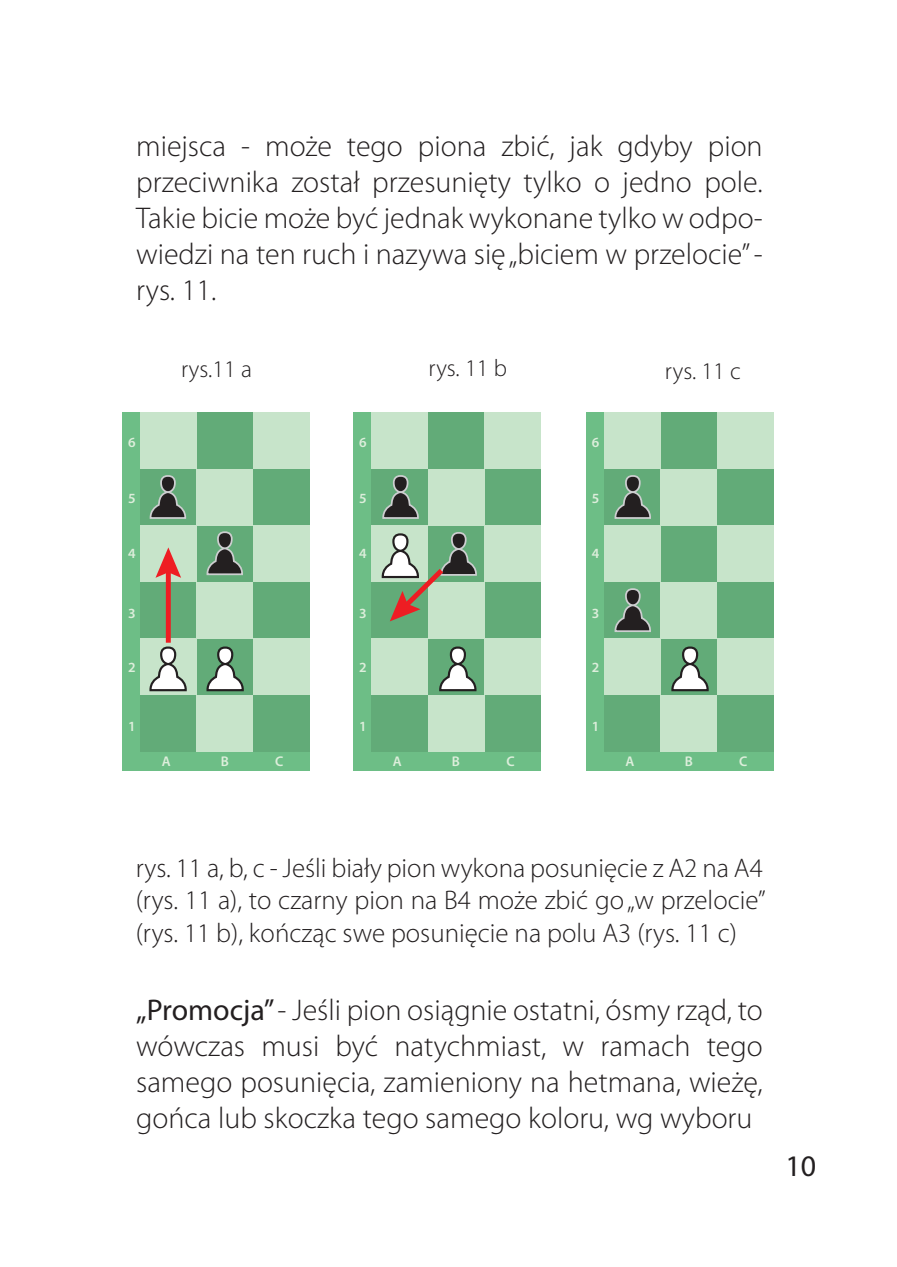
<style>
.page{position:relative;width:897px;height:1267px;background:#fff}
.page>*{position:absolute;margin:0;border:0;box-sizing:border-box;transform-origin:0 0}
.t1{font:300 30px/36px "Myriad Pro";color:#231f20;text-align:justify}
.t2{font:30px "Myriad Pro";color:#231f20}
.t3{font:300 27px/32.4px "Myriad Pro";color:#231f20;text-align:justify}
.t4{font:300 24px "Myriad Pro";color:#231f20}
.t5{font:600 14.1px "Myriad Pro";color:#ddeedb}
.s1{font-weight:400}
</style>
<div class="page">
<div style="left:122px;top:412px;width:188px;height:359px;background:#6dbe86"></div>
<div style="left:140px;top:695px;width:57px;height:56px;background:#62ab78"></div>
<div style="left:140px;top:582px;width:57px;height:56px;background:#62ab78"></div>
<div style="left:140px;top:469px;width:57px;height:56px;background:#62ab78"></div>
<div style="left:197px;top:638px;width:56px;height:57px;background:#62ab78"></div>
<div style="left:197px;top:525px;width:56px;height:57px;background:#62ab78"></div>
<div style="left:197px;top:412px;width:56px;height:57px;background:#62ab78"></div>
<div style="left:253px;top:695px;width:57px;height:56px;background:#62ab78"></div>
<div style="left:253px;top:582px;width:57px;height:56px;background:#62ab78"></div>
<div style="left:253px;top:469px;width:57px;height:56px;background:#62ab78"></div>
<div style="left:140px;top:638px;width:57px;height:57px;background:#c7e4ca"></div>
<div style="left:140px;top:525px;width:57px;height:57px;background:#c7e4ca"></div>
<div style="left:140px;top:412px;width:57px;height:57px;background:#c7e4ca"></div>
<div style="left:197px;top:695px;width:56px;height:56px;background:#c7e4ca"></div>
<div style="left:197px;top:582px;width:56px;height:56px;background:#c7e4ca"></div>
<div style="left:197px;top:469px;width:56px;height:56px;background:#c7e4ca"></div>
<div style="left:253px;top:638px;width:57px;height:57px;background:#c7e4ca"></div>
<div style="left:253px;top:525px;width:57px;height:57px;background:#c7e4ca"></div>
<div style="left:253px;top:412px;width:57px;height:57px;background:#c7e4ca"></div>
<div style="left:353px;top:412px;width:188px;height:359px;background:#6dbe86"></div>
<div style="left:371px;top:695px;width:57px;height:56px;background:#62ab78"></div>
<div style="left:371px;top:582px;width:57px;height:56px;background:#62ab78"></div>
<div style="left:371px;top:469px;width:57px;height:56px;background:#62ab78"></div>
<div style="left:428px;top:638px;width:56px;height:57px;background:#62ab78"></div>
<div style="left:428px;top:525px;width:56px;height:57px;background:#62ab78"></div>
<div style="left:428px;top:412px;width:56px;height:57px;background:#62ab78"></div>
<div style="left:484px;top:695px;width:57px;height:56px;background:#62ab78"></div>
<div style="left:484px;top:582px;width:57px;height:56px;background:#62ab78"></div>
<div style="left:484px;top:469px;width:57px;height:56px;background:#62ab78"></div>
<div style="left:371px;top:638px;width:57px;height:57px;background:#c7e4ca"></div>
<div style="left:371px;top:525px;width:57px;height:57px;background:#c7e4ca"></div>
<div style="left:371px;top:412px;width:57px;height:57px;background:#c7e4ca"></div>
<div style="left:428px;top:695px;width:56px;height:56px;background:#c7e4ca"></div>
<div style="left:428px;top:582px;width:56px;height:56px;background:#c7e4ca"></div>
<div style="left:428px;top:469px;width:56px;height:56px;background:#c7e4ca"></div>
<div style="left:484px;top:638px;width:57px;height:57px;background:#c7e4ca"></div>
<div style="left:484px;top:525px;width:57px;height:57px;background:#c7e4ca"></div>
<div style="left:484px;top:412px;width:57px;height:57px;background:#c7e4ca"></div>
<div style="left:586px;top:412px;width:188px;height:359px;background:#6dbe86"></div>
<div style="left:604px;top:695px;width:56px;height:56px;background:#62ab78"></div>
<div style="left:604px;top:582px;width:56px;height:56px;background:#62ab78"></div>
<div style="left:604px;top:469px;width:56px;height:56px;background:#62ab78"></div>
<div style="left:660px;top:638px;width:57px;height:57px;background:#62ab78"></div>
<div style="left:660px;top:525px;width:57px;height:57px;background:#62ab78"></div>
<div style="left:660px;top:412px;width:57px;height:57px;background:#62ab78"></div>
<div style="left:717px;top:695px;width:57px;height:56px;background:#62ab78"></div>
<div style="left:717px;top:582px;width:57px;height:56px;background:#62ab78"></div>
<div style="left:717px;top:469px;width:57px;height:56px;background:#62ab78"></div>
<div style="left:604px;top:638px;width:56px;height:57px;background:#c7e4ca"></div>
<div style="left:604px;top:525px;width:56px;height:57px;background:#c7e4ca"></div>
<div style="left:604px;top:412px;width:56px;height:57px;background:#c7e4ca"></div>
<div style="left:660px;top:695px;width:57px;height:56px;background:#c7e4ca"></div>
<div style="left:660px;top:582px;width:57px;height:56px;background:#c7e4ca"></div>
<div style="left:660px;top:469px;width:57px;height:56px;background:#c7e4ca"></div>
<div style="left:717px;top:638px;width:57px;height:57px;background:#c7e4ca"></div>
<div style="left:717px;top:525px;width:57px;height:57px;background:#c7e4ca"></div>
<div style="left:717px;top:412px;width:57px;height:57px;background:#c7e4ca"></div>
<div style="left:161px;top:647px;width:14px;height:17px;background:#fff;border-radius:7px"></div>
<div style="left:160px;top:646px;width:16px;height:19px;border:2px solid #231f20;border-radius:7px"></div>
<svg style="left:149px;top:661px;width:38px;height:31px"></svg>
<div style="left:218px;top:647px;width:14px;height:17px;background:#fff;border-radius:7px"></div>
<div style="left:217px;top:646px;width:16px;height:19px;border:2px solid #231f20;border-radius:7px"></div>
<svg style="left:206px;top:661px;width:38px;height:31px"></svg>
<div style="left:451px;top:647px;width:14px;height:17px;background:#fff;border-radius:7px"></div>
<div style="left:450px;top:646px;width:16px;height:19px;border:2px solid #231f20;border-radius:7px"></div>
<svg style="left:439px;top:661px;width:38px;height:31px"></svg>
<div style="left:393px;top:534px;width:14px;height:17px;background:#fff;border-radius:7px"></div>
<div style="left:392px;top:533px;width:17px;height:19px;border:2px solid #231f20;border-radius:7px"></div>
<div style="left:161px;top:476px;width:14px;height:16px;background:#231f20;border-radius:7px"></div>
<div style="left:160px;top:475px;width:16px;height:18px;border:2px solid #cdced0;border-radius:7px"></div>
<svg style="left:149px;top:490px;width:38px;height:29px"></svg>
<div style="left:218px;top:532px;width:14px;height:16px;background:#231f20;border-radius:7px"></div>
<div style="left:217px;top:531px;width:16px;height:18px;border:2px solid #cdced0;border-radius:7px"></div>
<svg style="left:206px;top:546px;width:37px;height:30px"></svg>
<div style="left:394px;top:476px;width:14px;height:16px;background:#231f20;border-radius:7px"></div>
<div style="left:393px;top:475px;width:15px;height:18px;border:2px solid #cdced0;border-radius:7px"></div>
<svg style="left:382px;top:490px;width:37px;height:29px"></svg>
<div style="left:683px;top:647px;width:14px;height:17px;background:#fff;border-radius:7px"></div>
<div style="left:682px;top:646px;width:16px;height:19px;border:2px solid #231f20;border-radius:7px"></div>
<svg style="left:671px;top:661px;width:38px;height:31px"></svg>
<div style="left:626px;top:476px;width:14px;height:16px;background:#231f20;border-radius:7px"></div>
<div style="left:625px;top:475px;width:16px;height:18px;border:2px solid #cdced0;border-radius:7px"></div>
<svg style="left:614px;top:490px;width:37px;height:29px"></svg>
<div style="left:626px;top:589px;width:14px;height:16px;background:#231f20;border-radius:7px"></div>
<div style="left:625px;top:588px;width:16px;height:18px;border:2px solid #cdced0;border-radius:7px"></div>
<svg style="left:614px;top:603px;width:37px;height:29px"></svg>
<div style="left:452px;top:533px;width:14px;height:16px;background:#231f20;border-radius:7px"></div>
<div style="left:451px;top:532px;width:16px;height:18px;border:2px solid #cdced0;border-radius:7px"></div>
<div style="left:166px;top:568px;width:5px;height:75px;background:#ee1d23"></div>
<svg style="left:156px;top:547px;width:25px;height:31px"></svg>
<svg style="left:381px;top:547px;width:96px;height:74px"></svg>
<p class="t1" style="left:136px;top:129px;width:628px">miejsca - może tego piona zbić, jak gdyby pion przeciwnika został przesunięty tylko o jedno pole.<br>Takie bicie może być jednak wykonane tylko w odpo&shy;wiedzi na ten ruch i nazywa się „biciem w przelocie” - rys. 11.</p>
<p class="t4" style="left:181px;top:355px;width:72px">rys.11 a</p>
<p class="t4" style="left:429px;top:354px;width:80px">rys. 11 b</p>
<p class="t4" style="left:665px;top:357px;width:77px">rys. 11 c</p>
<p class="t5" style="left:128px;top:433px;width:9px">6</p>
<p class="t5" style="left:359px;top:433px;width:9px">6</p>
<p class="t5" style="left:592px;top:433px;width:9px">6</p>
<p class="t5" style="left:128px;top:489px;width:9px">5</p>
<p class="t5" style="left:359px;top:489px;width:9px">5</p>
<p class="t5" style="left:592px;top:489px;width:9px">5</p>
<p class="t5" style="left:128px;top:544px;width:9px">4</p>
<p class="t5" style="left:359px;top:544px;width:9px">4</p>
<p class="t5" style="left:592px;top:544px;width:9px">4</p>
<p class="t5" style="left:128px;top:604px;width:9px">3</p>
<p class="t5" style="left:359px;top:604px;width:9px">3</p>
<p class="t5" style="left:592px;top:604px;width:9px">3</p>
<p class="t5" style="left:128px;top:658px;width:9px">2</p>
<p class="t5" style="left:359px;top:658px;width:9px">2</p>
<p class="t5" style="left:592px;top:658px;width:9px">2</p>
<p class="t5" style="left:128px;top:717px;width:9px">1</p>
<p class="t5" style="left:359px;top:717px;width:9px">1</p>
<p class="t5" style="left:592px;top:717px;width:9px">1</p>
<p class="t5" style="left:162px;top:752px;width:10px">A</p>
<p class="t5" style="left:221px;top:752px;width:10px">B</p>
<p class="t5" style="left:275px;top:752px;width:10px">C</p>
<p class="t5" style="left:393px;top:752px;width:10px">A</p>
<p class="t5" style="left:452px;top:752px;width:10px">B</p>
<p class="t5" style="left:506px;top:752px;width:10px">C</p>
<p class="t5" style="left:626px;top:752px;width:10px">A</p>
<p class="t5" style="left:685px;top:752px;width:10px">B</p>
<p class="t5" style="left:739px;top:752px;width:10px">C</p>
<p class="t3" style="left:136px;top:852px;width:631px">rys. 11 a, b, c - Jeśli biały pion wykona posunięcie z A2 na A4 (rys. 11 a), to czarny pion na B4 może zbić go „w przelocie” (rys. 11 b), kończąc swe posunięcie na polu A3 (rys. 11 c)</p>
<p class="t1" style="left:136px;top:993px;width:628px"><span class="s1">„Promocja”</span> - Jeśli pion osiągnie ostatni, ósmy rząd, to wówczas musi być natychmiast, w ramach tego samego posunięcia, zamieniony na hetmana, wieżę, gońca lub skoczka tego samego koloru, wg wyboru</p>
<p class="t2" style="left:785px;top:1147px;width:32px">10</p>
</div>
